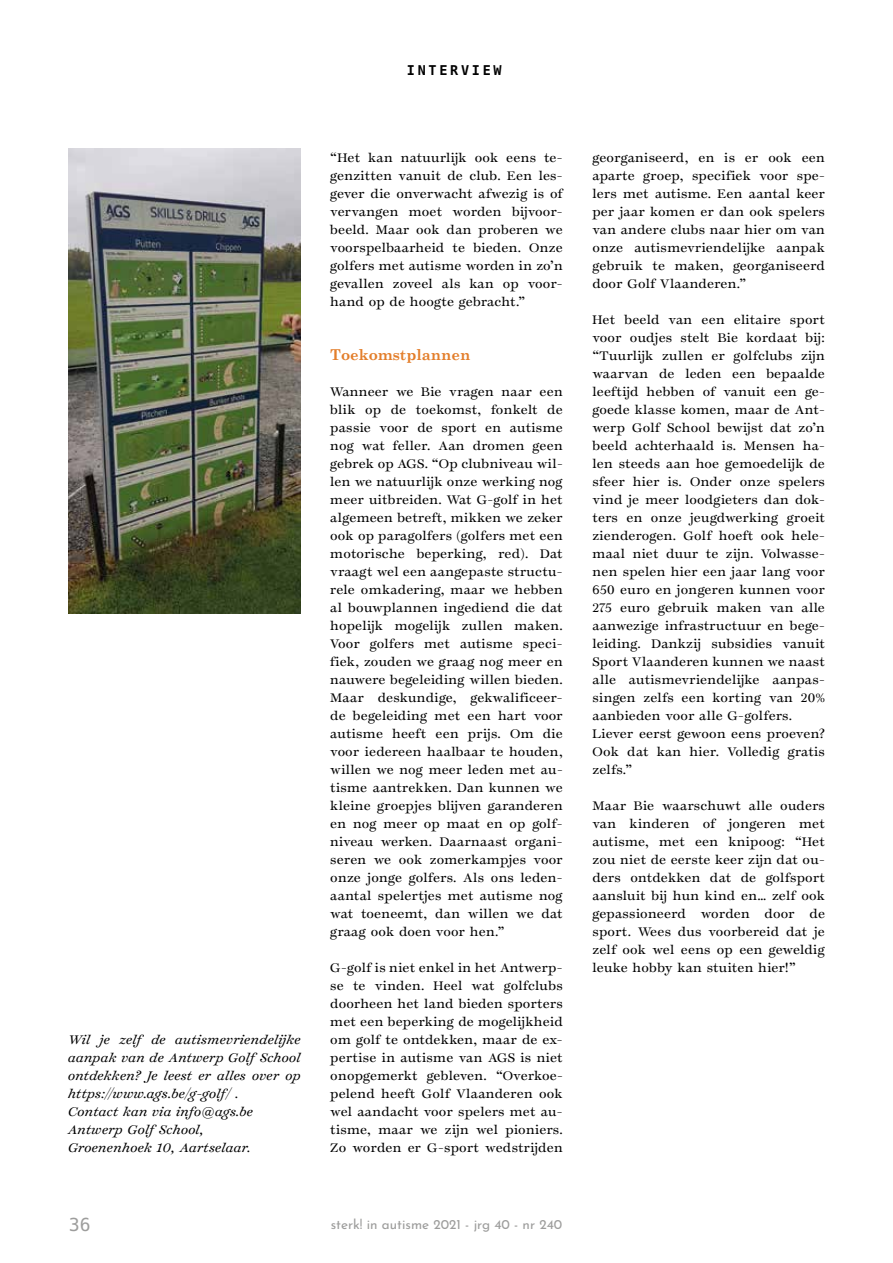
<style>
.page{position:relative;width:893px;height:1263px;background:#fff}
.page>*{position:absolute;margin:0;border:0;box-sizing:border-box;transform-origin:0 0}
.t1{font:18px "Hack";color:#9d9d9c}
.t2{font:700 15px "Century Schoolbook";color:#e37e2b}
.t3{font:100 13.5px "Josefin Sans";color:#9d9d9c}
.t4{font:700 13.5px "Hack";letter-spacing:.2em;color:#000}
.t5{font:12px/18px "Temeraire";letter-spacing:.02em;color:#000;text-align:justify}
.t6{font:italic 12px/18px "Temeraire";letter-spacing:.03em;color:#000}
</style>
<div class="page">
<img style="left:69px;top:149px;width:231px;height:464px">
<p class="t4" style="left:407px;top:62px;width:96px">INTERVIEW</p>
<p class="t6" style="left:68px;top:1031px;width:234px">Wil je zelf de autismevriendelijke aanpak van de Antwerp Golf School ontdekken? Je leest er alles over op https://www.ags.be/g-golf/ .<br>Contact kan via info@ags.be<br>Antwerp Golf School,<br>Groenenhoek 10, Aartselaar.</p>
<p class="t5" style="left:330px;top:149px;width:234px">“Het kan natuurlijk ook eens te&shy;genzitten vanuit de club. Een les&shy;gever die onverwacht afwezig is of vervangen moet worden bijvoor&shy;beeld. Maar ook dan proberen we voorspelbaarheid te bieden. Onze golfers met autisme worden in zo’n gevallen zoveel als kan op voor&shy;hand op de hoogte gebracht.”</p>
<p class="t2" style="left:330px;top:343px;width:141px">Toekomstplannen</p>
<p class="t5" style="left:330px;top:383px;width:234px">Wanneer we Bie vragen naar een blik op de toekomst, fonkelt de passie voor de sport en autisme nog wat feller. Aan dromen geen gebrek op AGS. “Op clubniveau wil&shy;len we natuurlijk onze werking nog meer uitbreiden. Wat G-golf in het algemeen betreft, mikken we zeker ook op paragolfers (golfers met een motorische beperking, red). Dat vraagt wel een aangepaste structu&shy;rele omkadering, maar we hebben al bouwplannen ingediend die dat hopelijk mogelijk zullen maken.<br>Voor golfers met autisme speci&shy;fiek, zouden we graag nog meer en nauwere begeleiding willen bieden.<br>Maar deskundige, gekwalificeer&shy;de begeleiding met een hart voor autisme heeft een prijs. Om die voor iedereen haalbaar te houden, willen we nog meer leden met au&shy;tisme aantrekken. Dan kunnen we kleine groepjes blijven garanderen en nog meer op maat en op golf&shy;niveau werken. Daarnaast organi&shy;seren we ook zomerkampjes voor onze jonge golfers. Als ons leden&shy;aantal spelertjes met autisme nog wat toeneemt, dan willen we dat graag ook doen voor hen.”</p>
<p class="t5" style="left:330px;top:959px;width:234px">G-golf is niet enkel in het Antwerp&shy;se te vinden. Heel wat golfclubs doorheen het land bieden sporters met een beperking de mogelijkheid om golf te ontdekken, maar de ex&shy;pertise in autisme van AGS is niet onopgemerkt gebleven. “Overkoe&shy;pelend heeft Golf Vlaanderen ook wel aandacht voor spelers met au&shy;tisme, maar we zijn wel pioniers.<br>Zo worden er G-sport wedstrijden</p>
<h1 class="t1" style="left:69px;top:1213px;width:23px">36</h1>
<p class="t3" style="left:331px;top:1215px;width:233px">sterk! in autisme 2021 - jrg 40 - nr 240</p>
<p class="t5" style="left:592px;top:149px;width:234px">georganiseerd, en is er ook een aparte groep, specifiek voor spe&shy;lers met autisme. Een aantal keer per jaar komen er dan ook spelers van andere clubs naar hier om van onze autismevriendelijke aanpak gebruik te maken, georganiseerd door Golf Vlaanderen.”</p>
<p class="t5" style="left:592px;top:311px;width:234px;text-align:left">Het beeld van een elitaire sport voor oudjes stelt Bie kordaat bij: “Tuurlijk zullen er golfclubs zijn waarvan de leden een bepaalde leeftijd hebben of vanuit een ge&shy;goede klasse komen, maar de Ant&shy;werp Golf School bewijst dat zo’n beeld achterhaald is. Mensen ha&shy;len steeds aan hoe gemoedelijk de sfeer hier is. Onder onze spelers vind je meer loodgieters dan dok&shy;ters en onze jeugdwerking groeit zienderogen. Golf hoeft ook hele&shy;maal niet duur te zijn. Volwasse&shy;nen spelen hier een jaar lang voor<br>650 euro en jongeren kunnen voor<br>275 euro gebruik maken van alle aanwezige infrastructuur en bege&shy;leiding. Dankzij subsidies vanuit<br>Sport Vlaanderen kunnen we naast alle autismevriendelijke aanpas&shy;singen zelfs een korting van 20% aanbieden voor alle G-golfers.<br>Liever eerst gewoon eens proeven?<br>Ook dat kan hier. Volledig gratis zelfs.”</p>
<p class="t5" style="left:592px;top:797px;width:234px">Maar Bie waarschuwt alle ouders van kinderen of jongeren met autisme, met een knipoog: “Het zou niet de eerste keer zijn dat ou&shy;ders ontdekken dat de golfsport aansluit bij hun kind en… zelf ook gepassioneerd worden door de sport. Wees dus voorbereid dat je zelf ook wel eens op een geweldig leuke hobby kan stuiten hier!”</p>
</div>
